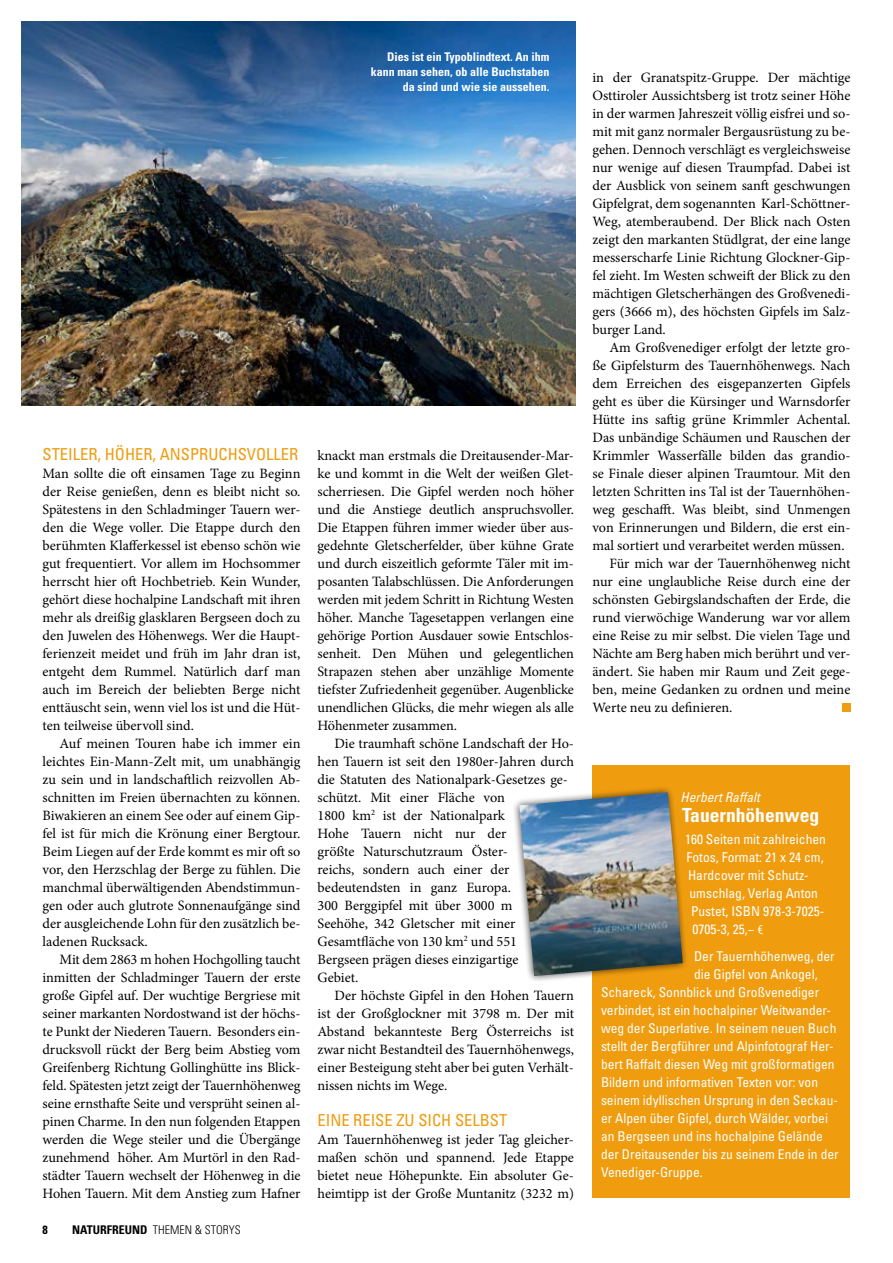
<style>
.page{position:relative;width:893px;height:1263px;background:#fff}
.page>*{position:absolute;margin:0;border:0;box-sizing:border-box;transform-origin:0 0}
.Kasten_copy{font:700 condensed 19.5px "Univers";color:#fff}
.zwiti{font:condensed 16.5px "Univers";color:#ef9c0f}
.copy_mit_einzug{font:14.25px/18px "Minion Pro";color:#000;text-align:justify}
.copy{font:14.25px/18px "Minion Pro";color:#000;text-align:justify}
.Kasten_copy-2{font:condensed 13.5px "Univers";color:#fff}
.Kasten_copy-3{font:13.5px "Univers 57 Condensed Obl";color:#fff}
.Bildtext{font:700 condensed 12px/15px "Univers";color:#fff;text-align:right}
.t1{font:300 condensed 12px "Univers";color:#000}
.t2{font:700 condensed 12px "Univers";color:#000}
.s1{font-weight:700}
.s2{font-family:"Myriad Pro"}
</style>
<div class="page">
<img style="left:21px;top:21px;width:554px;height:385px">
<div style="left:842px;top:703px;width:8px;height:9px;background:#ef9c0f"></div>
<div style="left:592px;top:766px;width:258px;height:432px;background:#ef9c0f"></div>
<svg style="left:514px;top:788px;width:172px;height:193px"></svg>
<img style="left:519px;top:792px;width:164px;height:184px">
<p class="Bildtext" style="left:371px;top:49px;width:180px">Dies ist ein Typoblindtext. An ihm kann man sehen, ob alle Buchstaben da sind und wie sie aussehen.</p>
<p class="zwiti" style="left:43px;top:443px;width:257px">STEILER, HÖHER, ANSPRUCHSVOLLER</p>
<p class="copy" style="left:43px;top:464px;width:259px">Man sollte die oft einsamen Tage zu Beginn der Reise genießen, denn es bleibt nicht so.<br>Spätestens in den Schladminger Tauern wer&shy;den die Wege voller. Die Etappe durch den berühmten Klafferkessel ist ebenso schön wie gut frequentiert. Vor allem im Hochsommer herrscht hier oft Hochbetrieb. Kein Wunder, gehört diese hochalpine Landschaft mit ihren mehr als dreißig glasklaren Bergseen doch zu den Juwelen des Höhenwegs. Wer die Haupt&shy;ferienzeit meidet und früh im Jahr dran ist, entgeht dem Rummel. Natürlich darf man auch im Bereich der beliebten Berge nicht enttäuscht sein, wenn viel los ist und die Hüt&shy;ten teilweise übervoll sind.</p>
<p class="copy_mit_einzug" style="left:43px;top:734px;width:259px;text-indent:17px">Auf meinen Touren habe ich immer ein leichtes Ein-Mann-Zelt mit, um unabhängig zu sein und in landschaftlich reizvollen Ab&shy;schnitten im Freien übernachten zu können.<br>Biwakieren an einem See oder auf einem Gip&shy;fel ist für mich die Krönung einer Bergtour.<br>Beim Liegen auf der Erde kommt es mir oft so vor, den Herzschlag der Berge zu fühlen. Die manchmal überwältigenden Abendstimmun&shy;gen oder auch glutrote Sonnenaufgänge sind der ausgleichende Lohn für den zusätzlich be&shy;ladenen Rucksack.</p>
<p class="copy_mit_einzug" style="left:43px;top:950px;width:259px;text-indent:17px">Mit dem 2863 m hohen Hochgolling taucht inmitten der Schladminger Tauern der erste große Gipfel auf. Der wuchtige Bergriese mit seiner markanten Nordostwand ist der höchs&shy;te Punkt der Niederen Tauern. Besonders ein&shy;drucksvoll rückt der Berg beim Abstieg vom Greifenberg Richtung Gollinghütte ins Blick&shy;feld. Spätesten jetzt zeigt der Tauernhöhenweg seine ernsthafte Seite und versprüht seinen al&shy;pinen Charme. In den nun folgenden Etappen werden die Wege steiler und die Übergänge zunehmend höher. Am Murtörl in den Rad&shy;städter Tauern wechselt der Höhenweg in die Hohen Tauern. Mit dem Anstieg zum Hafner</p>
<p class="t2" style="left:43px;top:1222px;width:7px">8</p>
<p class="t1" style="left:72px;top:1222px;width:170px"><span class="s1">NATURFREUND</span> THEMEN &amp; STORYS</p>
<p class="copy_mit_einzug" style="left:317px;top:446px;width:258px">knackt man erstmals die Dreitausender-Mar&shy;ke und kommt in die Welt der weißen Glet&shy;scherriesen. Die Gipfel werden noch höher und die Anstiege deutlich anspruchsvoller.<br>Die Etappen führen immer wieder über aus&shy;gedehnte Gletscherfelder, über kühne Grate und durch eiszeitlich geformte Täler mit im&shy;posanten Talabschlüssen. Die Anforderungen werden mit jedem Schritt in Richtung Westen höher. Manche Tagesetappen verlangen eine gehörige Portion Ausdauer sowie Entschlos&shy;senheit. Den Mühen und gelegentlichen Strapazen stehen aber unzählige Momente tiefster Zufriedenheit gegenüber. Augenblicke unendlichen Glücks, die mehr wiegen als alle Höhenmeter zusammen.</p>
<p class="copy_mit_einzug" style="left:317px;top:734px;width:258px;text-align:left;text-indent:17px">Die traumhaft schöne Landschaft der Ho&shy;hen Tauern ist seit den 1980er-Jahren durch die Statuten des Nationalpark-Gesetzes ge&shy;schützt. Mit einer Fläche von<br>1800 km<sup>2</sup> ist der Nationalpark<br>Hohe Tauern nicht nur der<br>größte Naturschutzraum Öster-<br>reichs, sondern auch einer der bedeutendsten in ganz Europa.<br>300 Berggipfel mit über 3000 m<br>Seehöhe, 342 Gletscher mit einer<br>Gesamtfläche von 130 km<sup>2</sup> und 551<br>Bergseen prägen dieses einzigartige<br>Gebiet.</p>
<p class="copy_mit_einzug" style="left:317px;top:986px;width:258px;text-indent:17px">Der höchste Gipfel in den Hohen Tauern ist der Großglockner mit 3798 m. Der mit Abstand bekannteste Berg Österreichs ist zwar nicht Bestandteil des Tauernhöhenwegs, einer Besteigung steht aber bei guten Verhält&shy;nissen nichts im Wege.</p>
<p class="zwiti" style="left:317px;top:1109px;width:191px">EINE REISE ZU SICH SELBST</p>
<p class="copy" style="left:317px;top:1130px;width:258px">Am Tauernhöhenweg ist jeder Tag gleicher&shy;maßen schön und spannend. Jede Etappe bietet neue Höhepunkte. Ein absoluter Ge&shy;heimtipp ist der Große Muntanitz (3232 m)</p>
<p class="copy" style="left:592px;top:68px;width:259px">in der Granatspitz-Gruppe. Der mächtige Osttiroler Aussichtsberg ist trotz seiner Höhe in der warmen Jahreszeit völlig eisfrei und so&shy;mit mit ganz normaler Bergausrüstung zu be&shy;gehen. Dennoch verschlägt es vergleichsweise nur wenige auf diesen Traumpfad. Dabei ist der Ausblick von seinem sanft geschwungen Gipfelgrat, dem sogenannten Karl-Schöttner-Weg, atemberaubend. Der Blick nach Osten zeigt den markanten Stüdlgrat, der eine lange messerscharfe Linie Richtung Glockner-Gip&shy;fel zieht. Im Westen schweift der Blick zu den mächtigen Gletscherhängen des Großvenedi&shy;gers (3666 m), des höchsten Gipfels im Salz&shy;burger Land.</p>
<p class="copy_mit_einzug" style="left:592px;top:338px;width:259px;text-indent:17px">Am Großvenediger erfolgt der letzte gro&shy;ße Gipfelsturm des Tauernhöhenwegs. Nach dem Erreichen des eisgepanzerten Gipfels geht es über die Kürsinger und Warnsdorfer Hütte ins saftig grüne Krimmler Achental.<br>Das unbändige Schäumen und Rauschen der Krimmler Wasserfälle bilden das grandio&shy;se Finale dieser alpinen Traumtour. Mit den letzten Schritten ins Tal ist der Tauernhöhen&shy;weg geschafft. Was bleibt, sind Unmengen von Erinnerungen und Bildern, die erst ein&shy;mal sortiert und verarbeitet werden müssen.</p>
<p class="copy_mit_einzug" style="left:592px;top:554px;width:259px;text-indent:17px">Für mich war der Tauernhöhenweg nicht nur eine unglaubliche Reise durch eine der schönsten Gebirgslandschaften der Erde, die rund vierwöchige Wanderung war vor allem eine Reise zu mir selbst. Die vielen Tage und Nächte am Berg haben mich berührt und ver&shy;ändert. Sie haben mir Raum und Zeit gege&shy;ben, meine Gedanken zu ordnen und meine Werte neu zu definieren.</p>
<p class="Kasten_copy-3" style="left:680px;top:789px;width:81px">Herbert Raffalt</p>
<p class="Kasten_copy" style="left:682px;top:803px;width:139px">Tauernhöhenweg</p>
<p class="Kasten_copy-2" style="left:685px;top:831px;width:142px">160 Seiten mit zahlreichen</p>
<p class="Kasten_copy-2" style="left:686px;top:849px;width:139px">Fotos, Format: 21 x 24 cm,</p>
<p class="Kasten_copy-2" style="left:688px;top:867px;width:122px">Hardcover mit Schutz-</p>
<p class="Kasten_copy-2" style="left:689px;top:885px;width:130px">umschlag, Verlag Anton</p>
<p class="Kasten_copy-2" style="left:691px;top:903px;width:135px">Pustet, ISBN 978-3-7025-</p>
<p class="Kasten_copy-2" style="left:692px;top:921px;width:72px">0705-3, 25,− <span class="s2">€</span></p>
<p class="Kasten_copy-2" style="left:694px;top:947px;width:142px">Der Tauernhöhenweg, der</p>
<p class="Kasten_copy-2" style="left:694px;top:965px;width:125px">die Gipfel von Ankogel,</p>
<p class="Kasten_copy-2" style="left:601px;top:983px;width:220px">Schareck, Sonnblick und Großvenediger</p>
<p class="Kasten_copy-2" style="left:601px;top:1001px;width:232px">verbindet, ist ein hochalpiner Weitwander-</p>
<p class="Kasten_copy-2" style="left:601px;top:1019px;width:237px">weg der Superlative. In seinem neuen Buch</p>
<p class="Kasten_copy-2" style="left:601px;top:1037px;width:234px">stellt der Bergführer und Alpinfotograf Her-</p>
<p class="Kasten_copy-2" style="left:601px;top:1055px;width:235px">bert Raffalt diesen Weg mit großformatigen</p>
<p class="Kasten_copy-2" style="left:601px;top:1073px;width:219px">Bildern und informativen Texten vor: von</p>
<p class="Kasten_copy-2" style="left:601px;top:1091px;width:238px">seinem idyllischen Ursprung in den Seckau-</p>
<p class="Kasten_copy-2" style="left:601px;top:1109px;width:228px">er Alpen über Gipfel, durch Wälder, vorbei</p>
<p class="Kasten_copy-2" style="left:601px;top:1127px;width:223px">an Bergseen und ins hochalpine Gelände</p>
<p class="Kasten_copy-2" style="left:601px;top:1145px;width:239px">der Dreitausender bis zu seinem Ende in der</p>
<p class="Kasten_copy-2" style="left:601px;top:1163px;width:103px">Venediger-Gruppe.</p>
</div>
